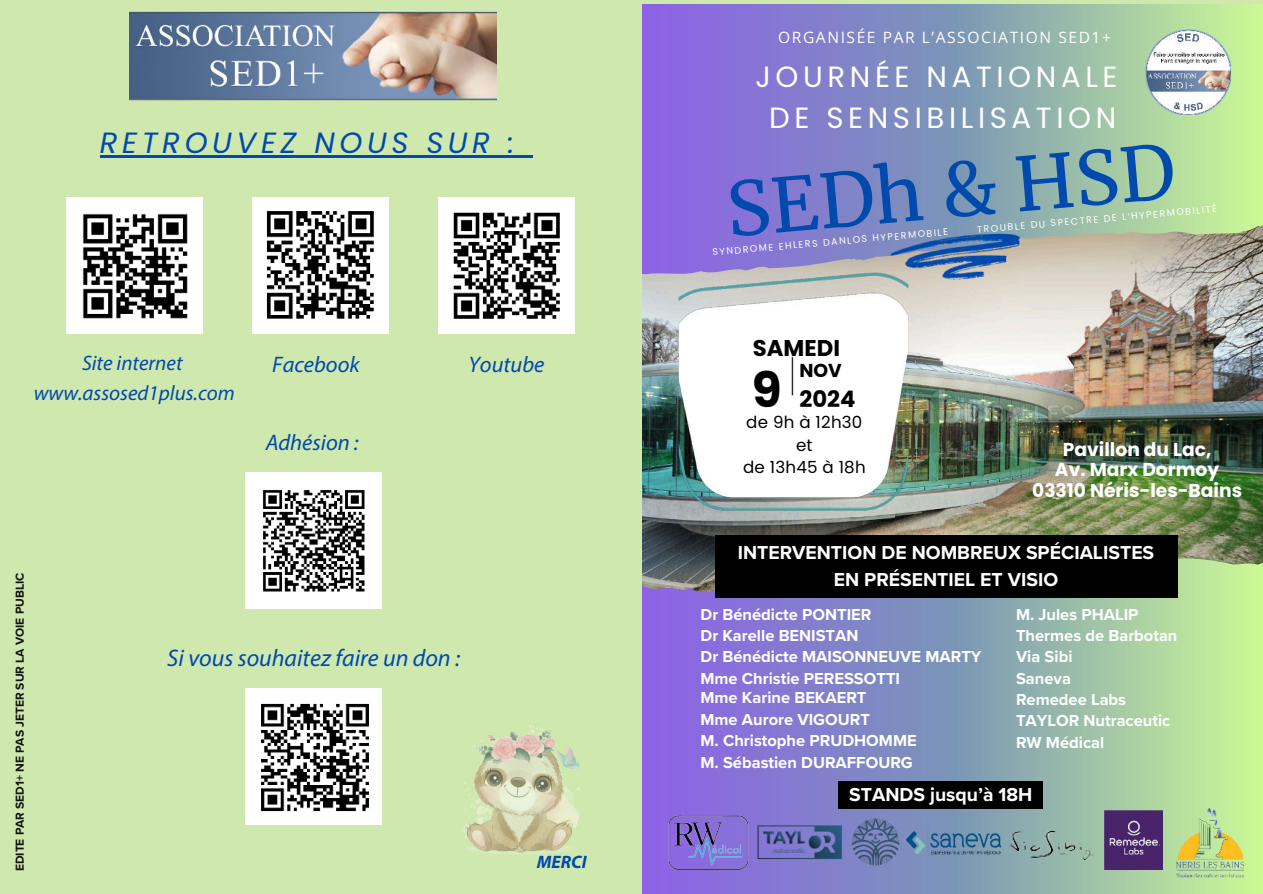
<style>
.page{position:relative;width:1263px;height:894px;background:#fff}
.page>*{position:absolute;margin:0;border:0;box-sizing:border-box;transform-origin:0 0}
.t1{font:74.1px "Merriweather";color:#004aad}
.t2{font:700 48.75px "Poppins";color:#000}
.t3{font:29.25px/40.5px "Poppins";letter-spacing:.155em;color:#fff;text-align:center}
.t4{font:italic 29.25px "Poppins";letter-spacing:.155em;color:#004aad}
.t5{font:italic 24px "Myriad Pro";color:#004aad}
.t6{font:700 22.8px "Poppins";color:#000}
.t7{font:700 22.65px "Poppins";color:#000}
.t8{font:italic 22.5px "Myriad Pro";color:#004aad}
.t9{font:italic 21px/29.2px "Myriad Pro";color:#004aad;text-align:center}
.t10{font:700 19.35px/27px "Proxima Nova";color:#fff;text-align:center}
.t11{font:700 18.75px "Poppins";color:#000}
.t12{font:700 18.6px/20.2px "Poppins";color:#fff;text-align:center}
.t13{font:italic 700 18px "Myriad Pro";color:#004aad}
.t14{font:16.65px/22.6px "Poppins";letter-spacing:.015em;color:#000;text-align:center}
.t15{font:700 16.5px/21.3px "Proxima Nova";color:#fff}
.t16{font:15.6px "Open Sans";letter-spacing:.1em;color:#fff}
.t17{font:700 12px "Proxima Nova";color:#000}
.t18{font:9.45px "Poppins";color:#fff}
</style>
<div class="page">
<div style="left:0;top:0;width:1263px;height:893px;background:#cfe8ae"></div>
<svg style="left:642px;top:4px;width:621px;height:889px;background:#929fba"></svg>
<img style="left:642px;top:226px;width:621px;height:366px">
<img style="left:676px;top:270px;width:234px;height:242px">
<img style="left:1145px;top:29px;width:85px;height:86px">
<img style="left:889px;top:231px;width:132px;height:51px">
<div style="left:839px;top:781px;width:204px;height:27px;background:#000"></div>
<div style="left:715px;top:535px;width:462px;height:62px;background:#000"></div>
<img style="left:906px;top:828px;width:95px;height:26px">
<img style="left:1104px;top:810px;width:59px;height:59px">
<img style="left:1007px;top:831px;width:89px;height:28px">
<img style="left:848px;top:814px;width:56px;height:55px">
<img style="left:753px;top:820px;width:93px;height:43px">
<img style="left:666px;top:812px;width:85px;height:58px">
<img style="left:1176px;top:808px;width:68px;height:69px">
<img style="left:66px;top:197px;width:136px;height:136px">
<img style="left:252px;top:197px;width:136px;height:136px">
<img style="left:438px;top:197px;width:136px;height:136px">
<img style="left:246px;top:688px;width:136px;height:136px">
<img style="left:245px;top:472px;width:137px;height:136px">
<img style="left:130px;top:11px;width:367px;height:90px">
<hr style="left:100px;top:155px;width:419px;height:3px;background:#004aad">
<svg style="left:519px;top:155px;width:13px;height:3px"></svg>
<img style="left:462px;top:725px;width:118px;height:130px">
<h3 class="t4" style="left:100px;top:126px;width:416px">RETROUVEZ NOUS SUR :</h3>
<p class="t9" style="left:34px;top:348px;width:203px">Site internet www.assosed1plus.com</p>
<h3 class="t8" style="left:272px;top:351px;width:89px">Facebook</h3>
<h3 class="t8" style="left:468px;top:351px;width:78px">Youtube</h3>
<h3 class="t8" style="left:266px;top:428px;width:94px">Adhésion :</h3>
<p class="t17" style="left:11px;top:871px;width:300px;rotate:-90deg">EDITE PAR SED1+ NE PAS JETER SUR LA VOIE PUBLIC</p>
<h3 class="t5" style="left:167px;top:642px;width:294px">Si vous souhaitez faire un don :</h3>
<p class="t13" style="left:537px;top:849px;width:52px">MERCI</p>
<p class="t16" style="left:778px;top:27px;width:334px">ORGANISÉE PAR L’ASSOCIATION SED1+</p>
<h3 class="t3" style="left:755px;top:57px;width:364px">JOURNÉE NATIONALE<br>DE SENSIBILISATION</h3>
<h1 class="t1" style="left:722px;top:159px;width:451px;rotate:-5deg">SEDh &amp; HSD</h1>
<p class="t18" style="left:977px;top:224px;width:242px;rotate:-5deg">TROUBLE DU SPECTRE DE L’HYPERMOBILITÉ</p>
<p class="t18" style="left:712px;top:246px;width:238px;rotate:-5deg">SYNDROME EHLERS DANLOS HYPERMOBILE</p>
<h3 class="t6" style="left:753px;top:335px;width:89px">SAMEDI</h3>
<p class="t11" style="left:799px;top:359px;width:44px">NOV</p>
<h3 class="t7" style="left:799px;top:386px;width:58px">2024</h3>
<h2 class="t2" style="left:752px;top:361px;width:31px">9</h2>
<p class="t14" style="left:743px;top:410px;width:124px">de 9h à 12h30 et<br>de 13h45 à 18h</p>
<p class="t12" style="left:1032px;top:439px;width:211px">Pavillon du Lac,<br>Av. Marx Dormoy<br>03310 Néris-les-Bains</p>
<p class="t10" style="left:738px;top:538px;width:418px">INTERVENTION DE NOMBREUX SPÉCIALISTES<br>EN PRÉSENTIEL ET VISIO</p>
<p class="t15" style="left:700px;top:602px;width:283px">Dr Bénédicte PONTIER<br>Dr Karelle BENISTAN<br>Dr Bénédicte MAISONNEUVE MARTY<br>Mme Christie PERESSOTTI</p>
<p class="t15" style="left:1016px;top:602px;width:163px">M. Jules PHALIP<br>Thermes de Barbotan<br>Via Sibi<br>Saneva<br>Remedee Labs<br>TAYLOR Nutraceutic<br>RW Médical</p>
<p class="t15" style="left:700px;top:686px;width:218px">Mme Karine BEKAERT<br>Mme Aurore VIGOURT<br>M. Christophe PRUDHOMME<br>M. Sébastien DURAFFOURG</p>
<p class="t10" style="left:849px;top:780px;width:185px">STANDS jusqu’à 18H</p>
</div>
